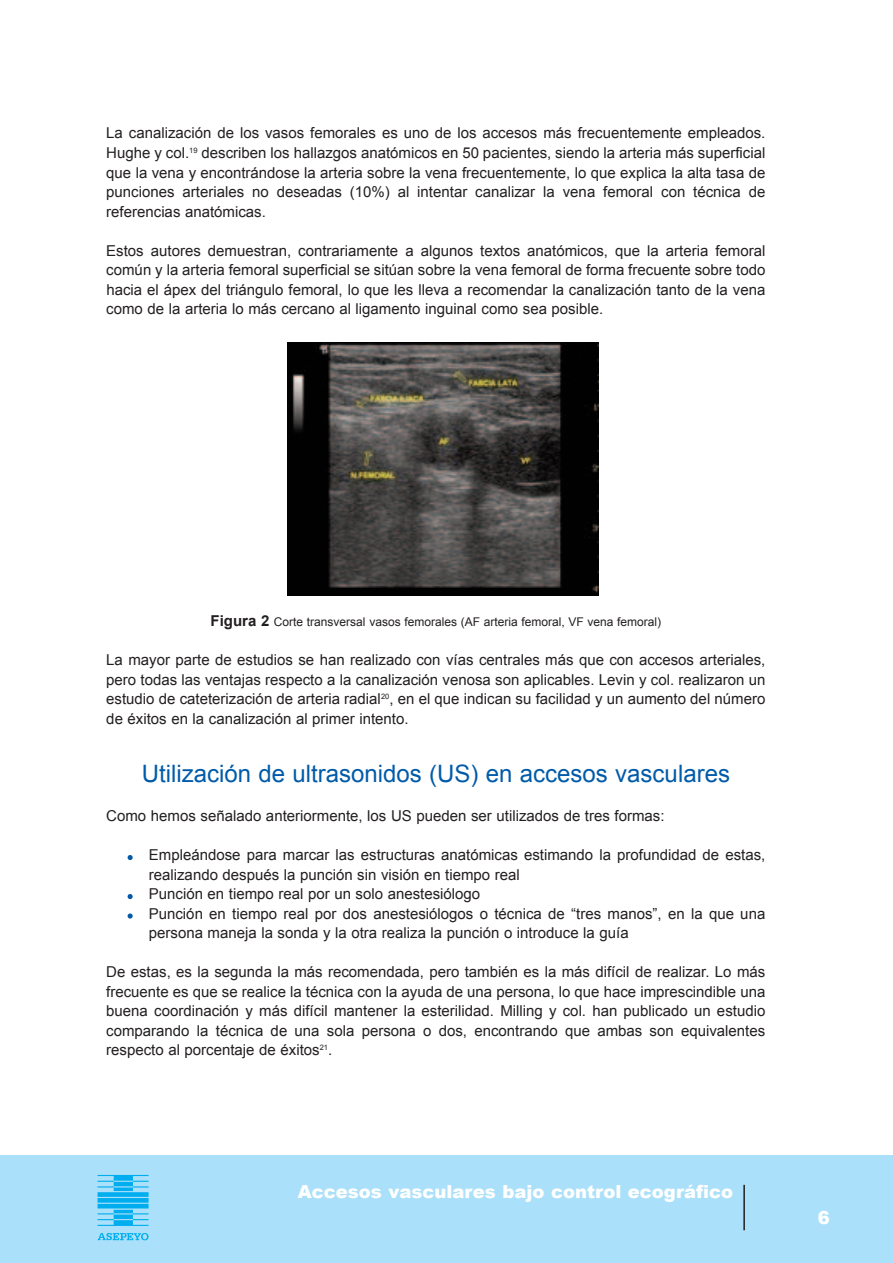
<style>
.page{position:relative;width:893px;height:1263px;background:#fff}
.page>*{position:absolute;margin:0;border:0;box-sizing:border-box;transform-origin:0 0}
.t1{font:24px "Arial";color:#015ba9}
.t2{font:900 18px "Arial";color:#fff}
.t3{font:15px/19.5px "Arial";color:#231f20;text-align:justify}
.t4{font:12px "Arial";color:#231f20}
.s1{font-weight:700;font-size:15px}
</style>
<div class="page">
<svg style="left:128px;top:855px;width:5px;height:5px"></svg>
<svg style="left:128px;top:894px;width:5px;height:5px"></svg>
<svg style="left:128px;top:913px;width:5px;height:5px"></svg>
<div style="left:0;top:1155px;width:893px;height:108px;background:#aae0f9"></div>
<svg style="left:98px;top:1233px;width:51px;height:7px"></svg>
<svg style="left:98px;top:1175px;width:51px;height:51px"></svg>
<hr style="left:743px;top:1185px;width:2px;height:45px;background:#231f20">
<img style="left:288px;top:343px;width:311px;height:252px">
<p class="t3" style="left:106px;top:124px;width:661px">La canalización de los vasos femorales es uno de los accesos más frecuentemente empleados.<br>Hughe y col.<sup>19</sup> describen los hallazgos anatómicos en 50 pacientes, siendo la arteria más superficial que la vena y encontrándose la arteria sobre la vena frecuentemente, lo que explica la alta tasa de punciones arteriales no deseadas (10%) al intentar canalizar la vena femoral con técnica de referencias anatómicas.</p>
<p class="t3" style="left:106px;top:241px;width:661px">Estos autores demuestran, contrariamente a algunos textos anatómicos, que la arteria femoral común y la arteria femoral superficial se sitúan sobre la vena femoral de forma frecuente sobre todo hacia el ápex del triángulo femoral, lo que les lleva a recomendar la canalización tanto de la vena como de la arteria lo más cercano al ligamento inguinal como sea posible.</p>
<p class="t4" style="left:211px;top:615px;width:452px"><span class="s1">Figura 2</span> Corte transversal vasos femorales (AF arteria femoral, VF vena femoral)</p>
<p class="t3" style="left:106px;top:650px;width:661px">La mayor parte de estudios se han realizado con vías centrales más que con accesos arteriales, pero todas las ventajas respecto a la canalización venosa son aplicables. Levin y col. realizaron un estudio de cateterización de arteria radial<sup>20</sup>, en el que indican su facilidad y un aumento del número de éxitos en la canalización al primer intento.</p>
<h1 class="t1" style="left:142px;top:760px;width:590px">Utilización de ultrasonidos (US) en accesos vasculares</h1>
<p class="t3" style="left:106px;top:806px;width:560px">Como hemos señalado anteriormente, los US pueden ser utilizados de tres formas:</p>
<p class="t3" style="left:149px;top:845px;width:618px;text-align:left">Empleándose para marcar las estructuras anatómicas estimando la profundidad de estas, realizando después la punción sin visión en tiempo real<br>Punción en tiempo real por un solo anestesiólogo<br>Punción en tiempo real por dos anestesiólogos o técnica de “tres manos”, en la que una persona maneja la sonda y la otra realiza la punción o introduce la guía</p>
<p class="t3" style="left:106px;top:962px;width:661px">De estas, es la segunda la más recomendada, pero también es la más difícil de realizar. Lo más frecuente es que se realice la técnica con la ayuda de una persona, lo que hace imprescindible una buena coordinación y más difícil mantener la esterilidad. Milling y col. han publicado un estudio comparando la técnica de una sola persona o dos, encontrando que ambas son equivalentes respecto al porcentaje de éxitos<sup>21</sup>.</p>
<p class="t2" style="left:298px;top:1178px;width:437px">Accesos vasculares bajo control ecográfico</p>
<p class="t2" style="left:818px;top:1204px;width:14px">6</p>
</div>
